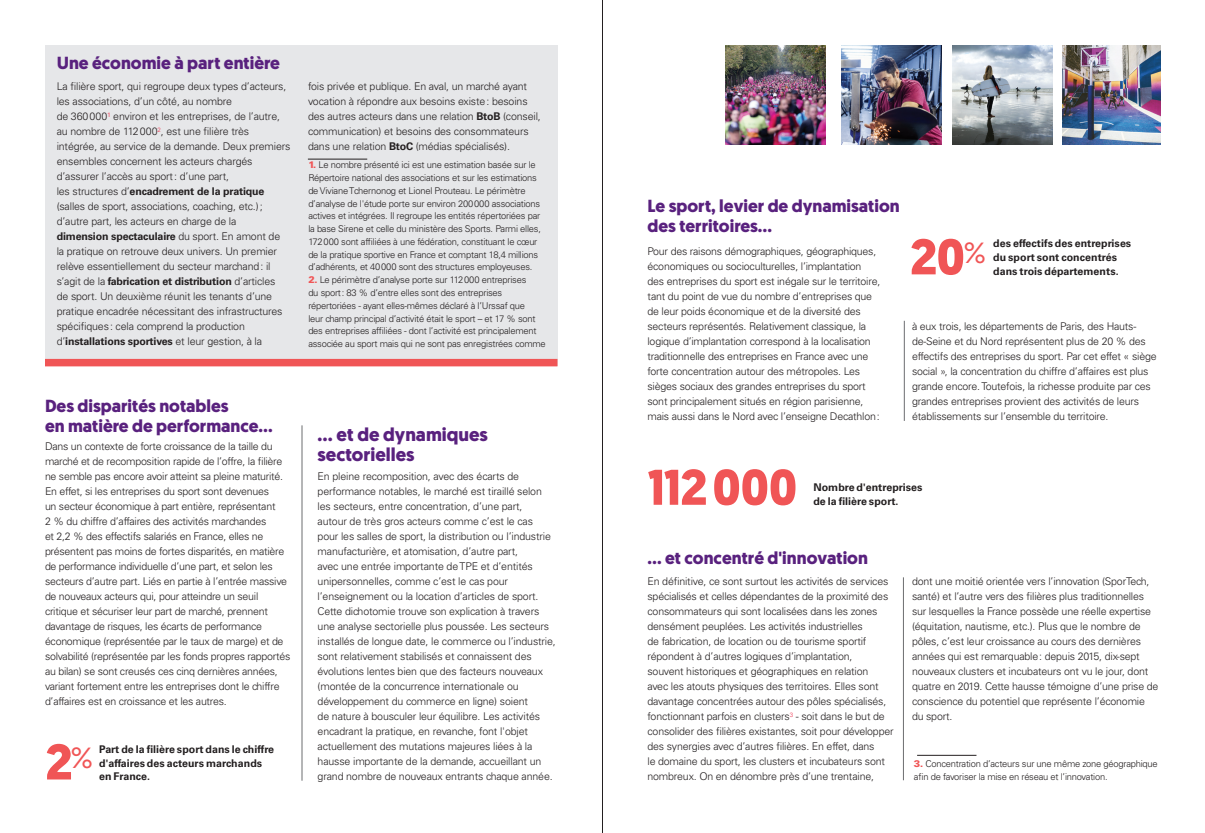
<style>
.page{position:relative;width:1205px;height:833px;background:#fff}
.page>*{position:absolute;margin:0;border:0;box-sizing:border-box;transform-origin:0 0}
.t1{font:700 50px "Geomanist";letter-spacing:-.025em;color:#f05556}
.t2{font:29.12px "Geomanist";color:#f05556}
.t3{font:700 18.75px/20px "Geomanist";color:#59217e}
.t4{font:700 17.5px/20px "Geomanist";color:#59217e}
.t5{font:300 10.62px/15px "Univers LT Std";letter-spacing:-.02em;color:#231f20}
.t6{font:700 10.62px/13.8px "Univers LT Std";letter-spacing:.005em;color:#231f20}
.t7{font:300 9.38px/12.8px "Univers LT Std";letter-spacing:-.025em;color:#231f20}
.s1{color:#ee334f}
.s2{font-weight:700}
.s3{font-weight:900;font-size:9.62px;color:#f05556}
</style>
<div class="page">
<img style="left:725px;top:45px;width:100px;height:100px">
<img style="left:842px;top:45px;width:99px;height:100px">
<img style="left:953px;top:45px;width:99px;height:100px">
<img style="left:1063px;top:45px;width:97px;height:100px">
<hr style="left:602px;top:0;width:1px;height:833px;background:#231f20">
<hr style="left:302px;top:425px;width:1px;height:355px;background:#6c6d70">
<hr style="left:904px;top:321px;width:1px;height:100px;background:#6c6d70">
<hr style="left:903px;top:577px;width:1px;height:203px;background:#6c6d70">
<hr style="left:917px;top:755px;width:59px;height:1px;background:#231f20">
<div style="left:45px;top:45px;width:512px;height:321px;background:#e6e7e9"></div>
<hr style="left:308px;top:159px;width:59px;height:1px;background:#231f20">
<div style="left:45px;top:359px;width:512px;height:7px;background:#f05556"></div>
<h3 class="t4" style="left:57px;top:52px;width:225px">Une économie à part entière</h3>
<p class="t5" style="left:57px;top:79px;width:235px">La filière sport, qui regroupe deux types d’acteurs, les associations, d’un côté, au nombre<br>de 360000<span class="s1">¹</span> environ et les entreprises, de l’autre, au nombre de 112000<sup>2</sup>, est une filière très intégrée, au service de la demande. Deux premiers ensembles concernent les acteurs chargés d’assurer l’accès au sport: d’une part,<br>les structures d’<span class="s2">encadrement de la pratique </span>(salles de sport, associations, coaching, etc.); d’autre part, les acteurs en charge de la <span class="s2">dimension spectaculaire</span> du sport. En amont de la pratique on retrouve deux univers. Un premier relève essentiellement du secteur marchand: il s’agit de la <span class="s2">fabrication et distribution</span> d’articles<br>de sport. Un deuxième réunit les tenants d’une pratique encadrée nécessitant des infrastructures spécifiques: cela comprend la production d’<span class="s2">installations sportives</span> et leur gestion, à la</p>
<p class="t5" style="left:308px;top:79px;width:234px">fois privée et publique. En aval, un marché ayant vocation à répondre aux besoins existe: besoins des autres acteurs dans une relation <span class="s2">BtoB</span> (conseil, communication) et besoins des consommateurs dans une relation <span class="s2">BtoC</span> (médias spécialisés).</p>
<p class="t7" style="left:308px;top:159px;width:234px"><span class="s3">1.</span> Le nombre présenté ici est une estimation basée sur le Répertoire national des associations et sur les estimations de Viviane Tchernonog et Lionel Prouteau. Le périmètre d’analyse de l'étude porte sur environ 200000 associations actives et intégrées. Il regroupe les entités répertoriées par la base Sirene et celle du ministère des Sports. Parmi elles, 172000 sont affiliées à une fédération, constituant le cœur de la pratique sportive en France et comptant 18,4 millions d’adhérents, et 40000 sont des structures employeuses.</p>
<p class="t7" style="left:308px;top:273px;width:239px"><span class="s3">2.</span> Le périmètre d’analyse porte sur 112000 entreprises<br>du sport: 83 % d’entre elles sont des entreprises répertoriées - ayant elles-mêmes déclaré à l’Urssaf que<br>leur champ principal d’activité était le sport – et 17 % sont des entreprises affiliées - dont l’activité est principalement associée au sport mais qui ne sont pas enregistrées comme</p>
<h3 class="t4" style="left:45px;top:396px;width:229px">Des disparités notables<br>en matière de performance…</h3>
<p class="t5" style="left:45px;top:439px;width:247px">Dans un contexte de forte croissance de la taille du marché et de recomposition rapide de l’offre, la filière ne semble pas encore avoir atteint sa pleine maturité.<br>En effet, si les entreprises du sport sont devenues<br>un secteur économique à part entière, représentant<br>2 % du chiffre d’affaires des activités marchandes<br>et 2,2 % des effectifs salariés en France, elles ne présentent pas moins de fortes disparités, en matière de performance individuelle d’une part, et selon les secteurs d’autre part. Liés en partie à l’entrée massive de nouveaux acteurs qui, pour atteindre un seuil critique et sécuriser leur part de marché, prennent davantage de risques, les écarts de performance économique (représentée par le taux de marge) et de solvabilité (représentée par les fonds propres rapportés au bilan) se sont creusés ces cinq dernières années, variant fortement entre les entreprises dont le chiffre d’affaires est en croissance et les autres.</p>
<h1 class="t1" style="left:45px;top:728px;width:29px">2</h1>
<p class="t6" style="left:99px;top:742px;width:176px">Part de la filière sport dans le chiffre d'affaires des acteurs marchands</p>
<h2 class="t2" style="left:71px;top:739px;width:24px">%</h2>
<p class="t6" style="left:99px;top:770px;width:52px">en France.</p>
<h3 class="t3" style="left:318px;top:424px;width:172px">… et de dynamiques sectorielles</h3>
<p class="t5" style="left:318px;top:469px;width:240px">En pleine recomposition, avec des écarts de performance notables, le marché est tiraillé selon les secteurs, entre concentration, d’une part,<br>autour de très gros acteurs comme c’est le cas pour les salles de sport, la distribution ou l’industrie manufacturière, et atomisation, d’autre part,<br>avec une entrée importante de TPE et d’entités unipersonnelles, comme c’est le cas pour l’enseignement ou la location d’articles de sport.<br>Cette dichotomie trouve son explication à travers une analyse sectorielle plus poussée. Les secteurs installés de longue date, le commerce ou l’industrie, sont relativement stabilisés et connaissent des évolutions lentes bien que des facteurs nouveaux (montée de la concurrence internationale ou développement du commerce en ligne) soient<br>de nature à bousculer leur équilibre. Les activités encadrant la pratique, en revanche, font l'objet actuellement des mutations majeures liées à la hausse importante de la demande, accueillant un grand nombre de nouveaux entrants chaque année.</p>
<h3 class="t4" style="left:647px;top:195px;width:254px">Le sport, levier de dynamisation des territoires…</h3>
<p class="t5" style="left:647px;top:244px;width:234px">Pour des raisons démographiques, géographiques, économiques ou socioculturelles, l’implantation des entreprises du sport est inégale sur le territoire, tant du point de vue du nombre d’entreprises que de leur poids économique et de la diversité des secteurs représentés. Relativement classique, la logique d’implantation correspond à la localisation traditionnelle des entreprises en France avec une forte concentration autour des métropoles. Les sièges sociaux des grandes entreprises du sport sont principalement situés en région parisienne, mais aussi dans le Nord avec l’enseigne Decathlon:</p>
<h1 class="t1" style="left:909px;top:223px;width:57px">20</h1>
<h2 class="t2" style="left:964px;top:234px;width:24px">%</h2>
<p class="t6" style="left:993px;top:236px;width:140px">des effectifs des entreprises du sport sont concentrés</p>
<p class="t6" style="left:993px;top:264px;width:127px">dans trois départements.</p>
<p class="t5" style="left:912px;top:319px;width:246px">à eux trois, les départements de Paris, des Hauts&shy;de-Seine et du Nord représentent plus de 20 % des effectifs des entreprises du sport. Par cet effet « siège social », la concentration du chiffre d’affaires est plus grande encore. Toutefois, la richesse produite par ces grandes entreprises provient des activités de leurs établissements sur l’ensemble du territoire.</p>
<h1 class="t1" style="left:647px;top:454px;width:152px">112000</h1>
<p class="t6" style="left:813px;top:480px;width:110px">Nombre d'entreprises</p>
<p class="t6" style="left:813px;top:494px;width:87px">de la filière sport.</p>
<h3 class="t4" style="left:647px;top:548px;width:222px">… et concentré d'innovation</h3>
<p class="t5" style="left:647px;top:574px;width:248px">En définitive, ce sont surtout les activités de services spécialisés et celles dépendantes de la proximité des consommateurs qui sont localisées dans les zones densément peuplées. Les activités industrielles<br>de fabrication, de location ou de tourisme sportif répondent à d’autres logiques d’implantation,<br>souvent historiques et géographiques en relation<br>avec les atouts physiques des territoires. Elles sont davantage concentrées autour des pôles spécialisés, fonctionnant parfois en clusters<sup>3</sup> - soit dans le but de consolider des filières existantes, soit pour développer des synergies avec d’autres filières. En effet, dans<br>le domaine du sport, les clusters et incubateurs sont nombreux. On en dénombre près d’une trentaine,</p>
<p class="t5" style="left:912px;top:574px;width:248px">dont une moitié orientée vers l’innovation (SporTech, santé) et l’autre vers des filières plus traditionnelles sur lesquelles la France possède une réelle expertise (équitation, nautisme, etc.). Plus que le nombre de pôles, c’est leur croissance au cours des dernières années qui est remarquable: depuis 2015, dix-sept nouveaux clusters et incubateurs ont vu le jour, dont quatre en 2019. Cette hausse témoigne d’une prise de conscience du potentiel que représente l’économie du sport.</p>
<p class="t7" style="left:914px;top:757px;width:245px"><span class="s3">3.</span> Concentration d’acteurs sur une même zone géographique afin de favoriser la mise en réseau et l’innovation.</p>
</div>
